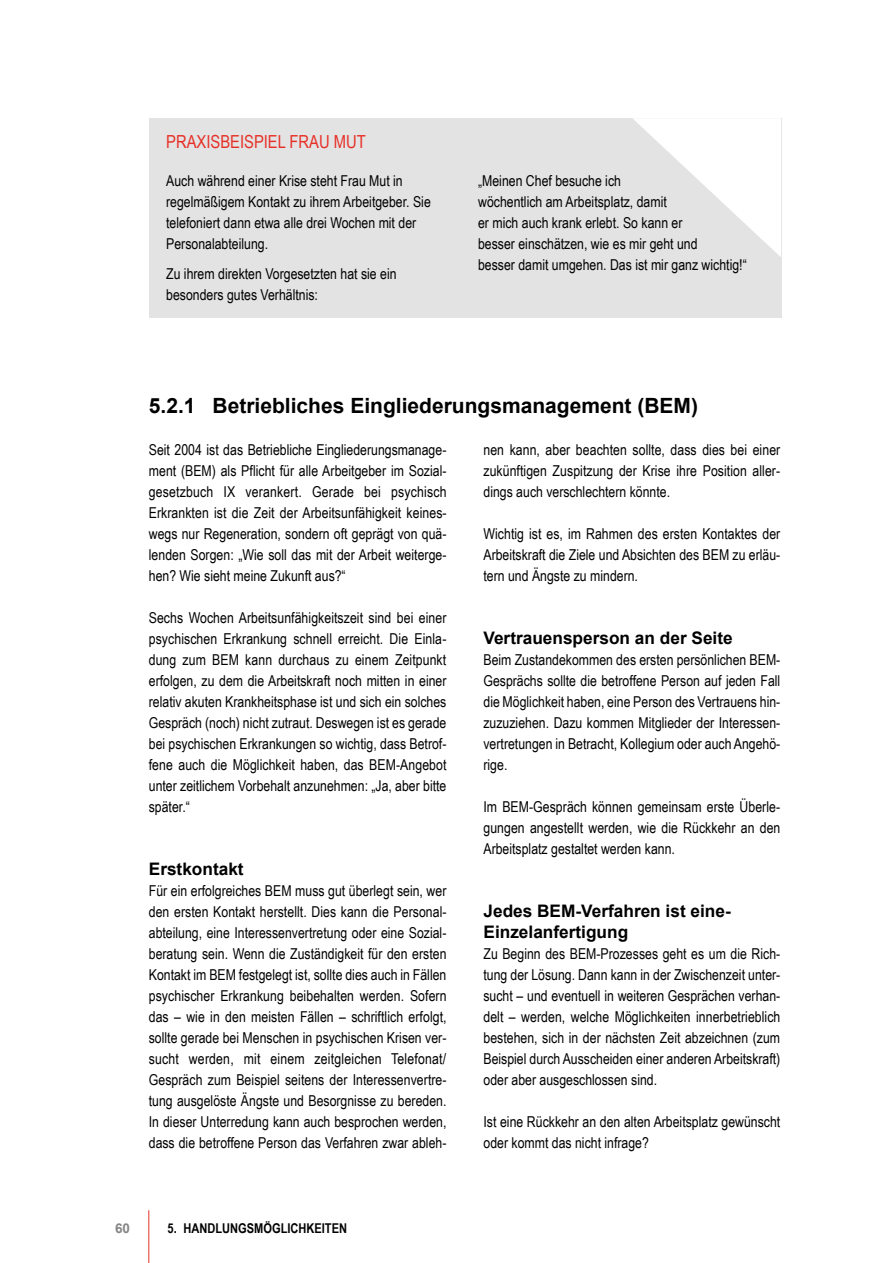
<style>
.page{position:relative;width:893px;height:1263px;background:#fff}
.page>*{position:absolute;margin:0;border:0;box-sizing:border-box;transform-origin:0 0}
.t1{font:700 21px "Arial";color:#000}
.t2{font:18px "Arial Narrow";color:#e63027}
.t3{font:700 17.25px/21px "Arial";color:#000}
.t4{font:15px/21px "Arial Narrow";color:#000;text-align:justify}
.t5{font:700 13.5px "Arial Narrow";color:#000}
.t6{font:700 13.5px "Arial";color:#878787}
</style>
<div class="page">
<hr style="left:148px;top:1210px;width:1px;height:53px;background:#e63027">
<div style="left:149px;top:118px;width:632px;height:200px;background:#e3e3e3"></div>
<svg style="left:633px;top:118px;width:148px;height:139px"></svg>
<h4 class="t2" style="left:166px;top:129px;width:201px">PRAXISBEISPIEL FRAU MUT</h4>
<p class="t4" style="left:166px;top:170px;width:266px;text-align:left">Auch während einer Krise steht Frau Mut in regelmäßigem Kontakt zu ihrem Arbeitgeber. Sie telefoniert dann etwa alle drei Wochen mit der Personalabteilung.</p>
<p class="t4" style="left:166px;top:262px;width:232px">Zu ihrem direkten Vorgesetzten hat sie ein besonders gutes Verhältnis:</p>
<p class="t4" style="left:478px;top:170px;width:270px;text-align:left">„Meinen Chef besuche ich<br>wöchentlich am Arbeitsplatz, damit<br>er mich auch krank erlebt. So kann er<br>besser einschätzen, wie es mir geht und<br>besser damit umgehen. Das ist mir ganz wichtig!“</p>
<h3 class="t1" style="left:149px;top:391px;width:551px">5.2.1 Betriebliches Eingliederungsmanagement (BEM)</h3>
<p class="t4" style="left:149px;top:439px;width:299px">Seit 2004 ist das Betriebliche Eingliederungsmanage&shy;ment (BEM) als Pflicht für alle Arbeitgeber im Sozial&shy;gesetzbuch IX verankert. Gerade bei psychisch Erkrankten ist die Zeit der Arbeitsunfähigkeit keines&shy;wegs nur Regeneration, sondern oft geprägt von quä&shy;lenden Sorgen: „Wie soll das mit der Arbeit weiterge&shy;hen? Wie sieht meine Zukunft aus?“</p>
<p class="t4" style="left:149px;top:607px;width:299px">Sechs Wochen Arbeitsunfähigkeitszeit sind bei einer psychischen Erkrankung schnell erreicht. Die Einla&shy;dung zum BEM kann durchaus zu einem Zeitpunkt erfolgen, zu dem die Arbeitskraft noch mitten in einer relativ akuten Krankheitsphase ist und sich ein solches Gespräch (noch) nicht zutraut. Deswegen ist es gerade bei psychischen Erkrankungen so wichtig, dass Betrof&shy;fene auch die Möglichkeit haben, das BEM-Angebot unter zeitlichem Vorbehalt anzunehmen: „Ja, aber bitte später.“</p>
<p class="t4" style="left:483px;top:439px;width:298px">nen kann, aber beachten sollte, dass dies bei einer zukünftigen Zuspitzung der Krise ihre Position aller&shy;dings auch verschlechtern könnte.</p>
<p class="t4" style="left:483px;top:523px;width:298px">Wichtig ist es, im Rahmen des ersten Kontaktes der Arbeitskraft die Ziele und Absichten des BEM zu erläu&shy;tern und Ängste zu mindern.</p>
<h4 class="t3" style="left:483px;top:628px;width:251px">Vertrauensperson an der Seite</h4>
<p class="t4" style="left:483px;top:649px;width:298px">Beim Zustandekommen des ersten persönlichen BEM-Gesprächs sollte die betroffene Person auf jeden Fall die Möglichkeit haben, eine Person des Vertrauens hin&shy;zuzuziehen. Dazu kommen Mitglieder der Interessen&shy;vertretungen in Betracht, Kollegium oder auch Angehö&shy;rige.</p>
<p class="t4" style="left:483px;top:796px;width:298px">Im BEM-Gespräch können gemeinsam erste Überle&shy;gungen angestellt werden, wie die Rückkehr an den Arbeitsplatz gestaltet werden kann.</p>
<h4 class="t3" style="left:149px;top:859px;width:96px">Erstkontakt</h4>
<p class="t4" style="left:149px;top:880px;width:299px">Für ein erfolgreiches BEM muss gut überlegt sein, wer den ersten Kontakt herstellt. Dies kann die Personal&shy;abteilung, eine Interessenvertretung oder eine Sozial&shy;beratung sein. Wenn die Zuständigkeit für den ersten Kontakt im BEM festgelegt ist, sollte dies auch in Fällen psychischer Erkrankung beibehalten werden. Sofern das – wie in den meisten Fällen – schriftlich erfolgt, sollte gerade bei Menschen in psychischen Krisen ver&shy;sucht werden, mit einem zeitgleichen Telefonat/ Gespräch zum Beispiel seitens der Interessenvertre&shy;tung ausgelöste Ängste und Besorgnisse zu bereden.<br>In dieser Unterredung kann auch besprochen werden, dass die betroffene Person das Verfahren zwar ableh-</p>
<p class="t6" style="left:115px;top:1218px;width:17px">60</p>
<p class="t5" style="left:168px;top:1218px;width:181px">5. HANDLUNGSMÖGLICHKEITEN</p>
<h4 class="t3" style="left:483px;top:901px;width:248px">Jedes BEM-Verfahren ist eine-<br>Einzelanfertigung</h4>
<p class="t4" style="left:483px;top:943px;width:298px">Zu Beginn des BEM-Prozesses geht es um die Rich&shy;tung der Lösung. Dann kann in der Zwischenzeit unter&shy;sucht – und eventuell in weiteren Gesprächen verhan&shy;delt – werden, welche Möglichkeiten innerbetrieblich bestehen, sich in der nächsten Zeit abzeichnen (zum Beispiel durch Ausscheiden einer anderen Arbeitskraft) oder aber ausgeschlossen sind.</p>
<p class="t4" style="left:483px;top:1111px;width:298px">Ist eine Rückkehr an den alten Arbeitsplatz gewünscht oder kommt das nicht infrage?</p>
</div>
